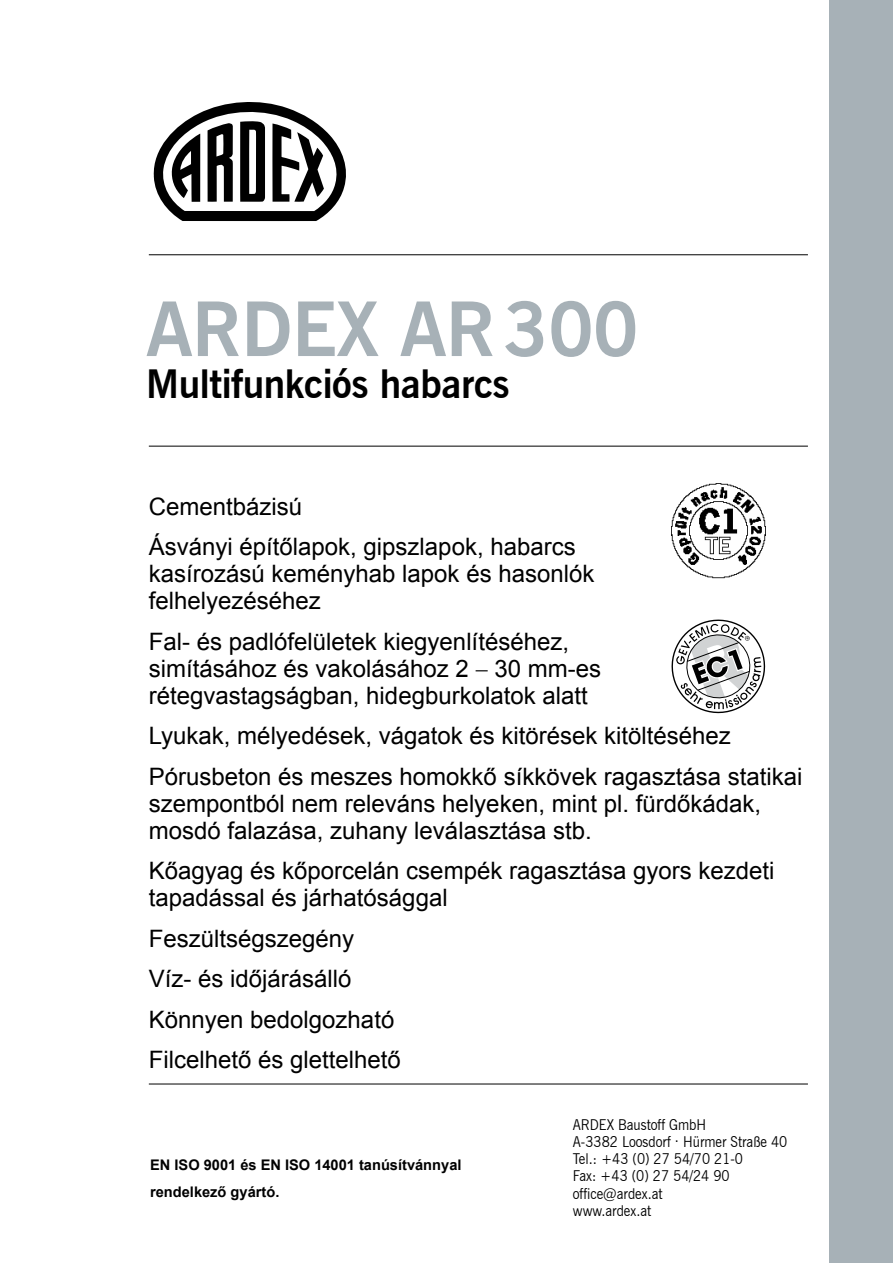
<style>
.page{position:relative;width:893px;height:1263px;background:#fff}
.page>*{position:absolute;margin:0;border:0;box-sizing:border-box;transform-origin:0 0}
.t1{font:700 75px "News Gothic BT";letter-spacing:-.01em;color:#a7b1b7}
.t2{font:700 39px "News Gothic BT";letter-spacing:-.01em;color:#000}
.t3{font:24px/40.5px "Arial";color:#000}
.t4{font:15px/17.2px "News Gothic BT";color:#000;scale:.9 1}
.t5{font:700 14.7px/26.8px "Arial";color:#000}
.s1{font-family:"News Gothic BT"}
</style>
<div class="page">
<hr style="left:149px;top:254px;width:659px;height:1px;background:#000">
<hr style="left:149px;top:446px;width:659px;height:1px;background:#000">
<hr style="left:149px;top:1084px;width:659px;height:1px;background:#000">
<div style="left:829px;top:0;width:64px;height:1263px;background:#a7b1b7"></div>
<svg style="left:153px;top:102px;width:193px;height:119px"></svg>
<img style="left:672px;top:484px;width:93px;height:94px">
<svg style="left:672px;top:620px;width:93px;height:93px"></svg>
<h1 class="t1" style="left:146px;top:284px;width:494px">ARDEX AR300</h1>
<h2 class="t2" style="left:146px;top:360px;width:365px">Multifunkciós habarcs</h2>
<p class="t3" style="left:149px;top:486px;width:428px">Cementbázisú<br>Ásványi építőlapok, gipszlapok, habarcs</p>
<p class="t3" style="left:149px;top:560px;width:447px;line-height:27px">kasírozású keményhab lapok és hasonlók felhelyezéséhez</p>
<p class="t3" style="left:149px;top:628px;width:454px;line-height:27px">Fal- és padlófelületek kiegyenlítéséhez, simításához és vakolásához 2 <span class="s1">–</span> 30 mm-es rétegvastagságban, hidegburkolatok alatt</p>
<p class="t3" style="left:149px;top:716px;width:655px">Lyukak, mélyedések, vágatok és kitörések kitöltéséhez<br>Pórusbeton és meszes homokkő síkkövek ragasztása statikai</p>
<p class="t3" style="left:149px;top:790px;width:614px;line-height:27px">szempontból nem releváns helyeken, mint pl. fürdőkádak, mosdó falazása, zuhany leválasztása stb.</p>
<p class="t3" style="left:149px;top:857px;width:627px;line-height:27px">Kőagyag és kőporcelán csempék ragasztása gyors kezdeti tapadással és járhatósággal</p>
<p class="t3" style="left:149px;top:918px;width:254px">Feszültségszegény<br>Víz- és időjárásálló<br>Könnyen bedolgozható<br>Filcelhető és glettelhető</p>
<p class="t5" style="left:150px;top:1151px;width:313px">EN ISO 9001 és EN ISO 14001 tanúsítvánnyal rendelkező gyártó.</p>
<p class="t4" style="left:573px;top:1115px;width:240px">ARDEX Baustoff GmbH<br>A-3382 Loosdorf . Hürmer Straße 40<br>Tel.: +43 (0) 27 54/70 21-0<br>Fax: +43 (0) 27 54/24 90 office@ardex.at<br>www.ardex.at</p>
</div>
